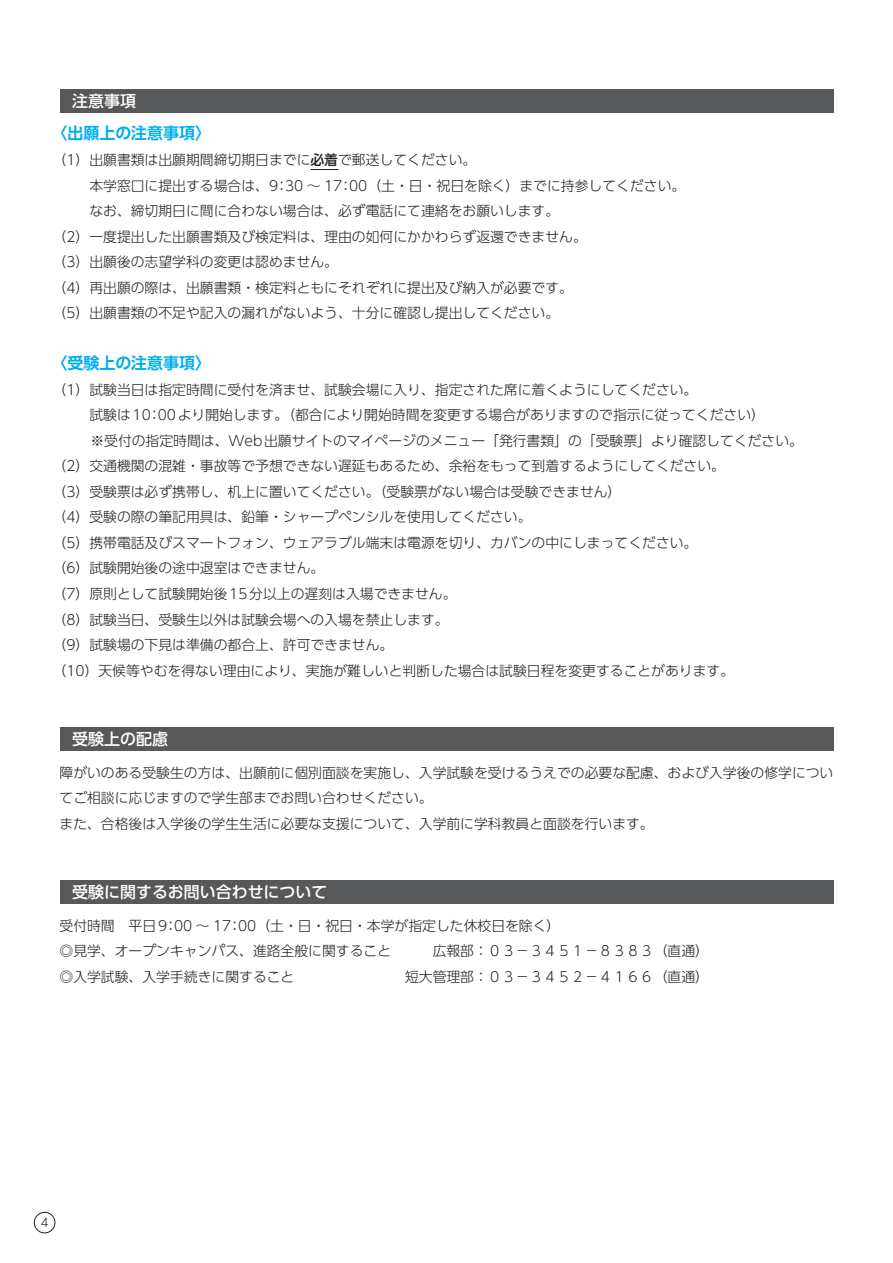
<style>
.page{position:relative;width:893px;height:1263px;background:#fff}
.page>*{position:absolute;margin:0;border:0;box-sizing:border-box;transform-origin:0 0}
.t1{font:500 15.9px "UD Shin Go Pr 6 N";color:#fff}
.t2{font:700 15.9px "UD Shin Go Pr 6 N De";color:#00aeef}
.t3{font:300 13.8px/25.5px "UD Shin Go Pr 6 N";color:#231f20}
.t4{font:300 11.7px "UD Shin Go Pr 6 N";color:#231f20}
.s1{font-weight:500}
</style>
<div class="page">
<div style="left:34px;top:1212px;width:21px;height:21px;border:1px solid #231f20;border-radius:50%"></div>
<svg style="left:310px;top:169px;width:28px;height:1px"></svg>
<div style="left:60px;top:89px;width:773px;height:24px;background:#57585a"></div>
<div style="left:60px;top:727px;width:773px;height:23px;background:#57585a"></div>
<div style="left:60px;top:880px;width:773px;height:24px;background:#57585a"></div>
<p class="t1" style="left:72px;top:88px;width:65px">注意事項</p>
<p class="t2" style="left:52px;top:120px;width:161px">〈出願上の注意事項〉</p>
<p class="t3" style="left:53px;top:147px;width:425px">（1）出願書類は出願期間締切期日までに<span class="s1">必着</span>で郵送してください。</p>
<p class="t3" style="left:89px;top:172px;width:597px">本学窓口に提出する場合は、9：30 ～ 17：00（土・日・祝日を除く）までに持参してください。</p>
<p class="t3" style="left:89px;top:198px;width:471px">なお、締切期日に間に合わない場合は、必ず電話にて連絡をお願いします。</p>
<p class="t3" style="left:53px;top:223px;width:536px">（2）一度提出した出願書類及び検定料は、理由の如何にかかわらず返還できません。</p>
<p class="t3" style="left:53px;top:249px;width:287px">（3）出願後の志望学科の変更は認めません。</p>
<p class="t3" style="left:53px;top:274px;width:522px">（4）再出願の際は、出願書類・検定料ともにそれぞれに提出及び納入が必要です。</p>
<p class="t3" style="left:53px;top:300px;width:508px">（5）出願書類の不足や記入の漏れがないよう、十分に確認し提出してください。</p>
<p class="t2" style="left:52px;top:350px;width:161px">〈受験上の注意事項〉</p>
<p class="t3" style="left:53px;top:376px;width:646px">（1）試験当日は指定時間に受付を済ませ、試験会場に入り、指定された席に着くようにしてください。</p>
<p class="t3" style="left:89px;top:402px;width:677px">試験は10：00より開始します。（都合により開始時間を変更する場合がありますので指示に従ってください）</p>
<p class="t3" style="left:90px;top:427px;width:714px">※受付の指定時間は、Web出願サイトのマイページのメニュー「発行書類」の「受験票」より確認してください。</p>
<p class="t3" style="left:53px;top:453px;width:674px">（2）交通機関の混雑・事故等で予想できない遅延もあるため、余裕をもって到着するようにしてください。</p>
<p class="t3" style="left:53px;top:478px;width:570px">（3）受験票は必ず携帯し、机上に置いてください。（受験票がない場合は受験できません）</p>
<p class="t3" style="left:53px;top:504px;width:480px">（4）受験の際の筆記用具は、鉛筆・シャープペンシルを使用してください。</p>
<p class="t3" style="left:53px;top:529px;width:646px">（5）携帯電話及びスマートフォン、ウェアラブル端末は電源を切り、カバンの中にしまってください。</p>
<p class="t3" style="left:53px;top:555px;width:273px">（6）試験開始後の途中退室はできません。</p>
<p class="t3" style="left:53px;top:580px;width:405px">（7）原則として試験開始後15分以上の遅刻は入場できません。</p>
<p class="t3" style="left:53px;top:606px;width:398px">（8）試験当日、受験生以外は試験会場への入場を禁止します。</p>
<p class="t3" style="left:53px;top:631px;width:342px">（9）試験場の下見は準備の都合上、許可できません。</p>
<p class="t3" style="left:53px;top:657px;width:683px">（10）天候等やむを得ない理由により、実施が難しいと判断した場合は試験日程を変更することがあります。</p>
<p class="t1" style="left:72px;top:726px;width:97px">受験上の配慮</p>
<p class="t3" style="left:60px;top:759px;width:775px">障がいのある受験生の方は、出願前に個別面談を実施し、入学試験を受けるうえでの必要な配慮、および入学後の修学についてご相談に応じますので学生部までお問い合わせください。<br>また、合格後は入学後の学生生活に必要な支援について、入学前に学科教員と面談を行います。</p>
<p class="t1" style="left:72px;top:879px;width:257px">受験に関するお問い合わせについて</p>
<p class="t3" style="left:60px;top:912px;width:651px">受付時間　平日9：00 ～ 17：00（土・日・祝日・本学が指定した休校日を除く）<br>◎見学、オープンキャンパス、進路全般に関すること　　　広報部：０３－３４５１－８３８３（直通）◎入学試験、入学手続きに関すること　　　　　　　　短大管理部：０３－３４５２－４１６６（直通）</p>
<p class="t4" style="left:41px;top:1213px;width:9px">4</p>
</div>
